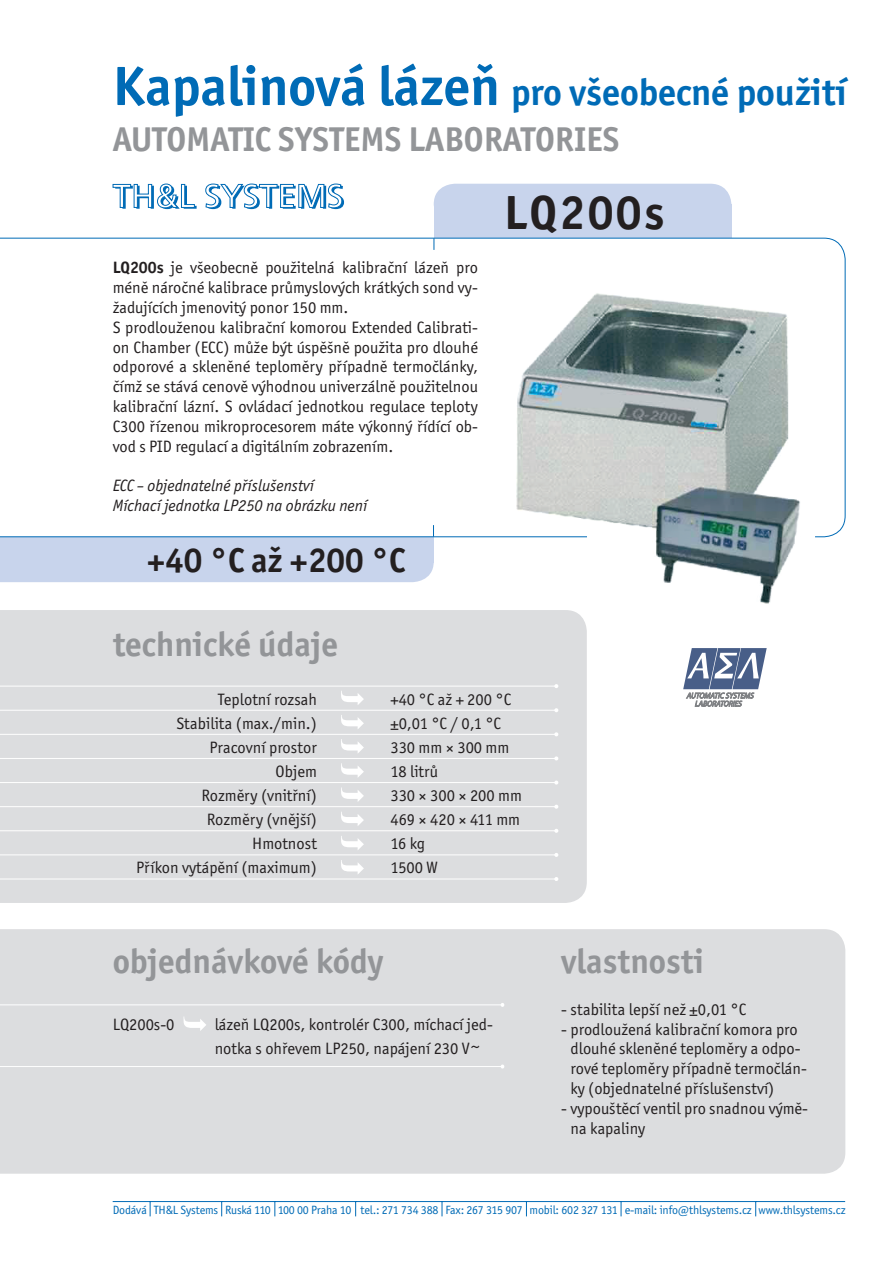
<style>
.page{position:relative;width:893px;height:1263px;background:#fff}
.page>*{position:absolute;margin:0;border:0;box-sizing:border-box;transform-origin:0 0}
.t1{font:700 48px "Officina Sans Itc TOT";letter-spacing:.05em;color:#231f20}
.t2{font:700 37.5px "Officina Sans Itc TOT";color:#006bb6}
.t3{font:700 34.5px "Officina Sans Itc TOT";color:#939598}
.t4{font:700 34.5px "Officina Sans Itc TOT";color:#231f20}
.t5{font:16.5px/19.8px "Officina Sans Itc TOT";color:#231f20}
.t6{font:italic 16.5px/19.8px "Officina Sans Itc TOT";color:#231f20}
.t7{font:12px "Officina Sans Itc TOT";letter-spacing:-.015em;color:#006bb6}
.s1{font-size:55.5px}
.s2{font-weight:700}
</style>
<div class="page">
<div style="left:434px;top:184px;width:297px;height:20px;background:#c8d4ec"></div>
<div style="left:434px;top:204px;width:297px;height:34px;background:#c8d4ec"></div>
<svg style="left:0;top:238px;width:845px;height:299px"></svg>
<svg style="left:434px;top:238px;width:1px;height:12px"></svg>
<hr style="left:113px;top:1201px;width:732px;height:1px;background:#006bb6">
<svg style="left:221px;top:1202px;width:1px;height:14px"></svg>
<svg style="left:275px;top:1202px;width:1px;height:14px"></svg>
<svg style="left:355px;top:1202px;width:1px;height:14px"></svg>
<svg style="left:442px;top:1202px;width:1px;height:14px"></svg>
<svg style="left:526px;top:1202px;width:1px;height:14px"></svg>
<svg style="left:755px;top:1202px;width:1px;height:14px"></svg>
<svg style="left:150px;top:1202px;width:1px;height:14px"></svg>
<svg style="left:621px;top:1202px;width:1px;height:14px"></svg>
<svg style="left:112px;top:183px;width:85px;height:26px"></svg>
<svg style="left:205px;top:183px;width:139px;height:26px"></svg>
<div style="left:0;top:929px;width:845px;height:245px;background:#dcdddf"></div>
<svg style="left:0;top:525px;width:434px;height:57px"></svg>
<img style="left:503px;top:279px;width:312px;height:325px">
<svg style="left:683px;top:648px;width:84px;height:59px"></svg>
<hr style="left:0;top:1004px;width:502px;height:1px;background:#fff">
<hr style="left:0;top:1066px;width:502px;height:1px;background:#fff">
<div style="left:0;top:610px;width:587px;height:293px;background:#dcdddf"></div>
<svg style="left:554px;top:684px;width:4px;height:4px"></svg>
<hr style="left:0;top:686px;width:556px;height:1px;background:#fff">
<svg style="left:554px;top:708px;width:4px;height:4px"></svg>
<hr style="left:0;top:710px;width:556px;height:1px;background:#fff">
<svg style="left:554px;top:732px;width:4px;height:4px"></svg>
<hr style="left:0;top:734px;width:556px;height:1px;background:#fff">
<svg style="left:554px;top:756px;width:4px;height:4px"></svg>
<hr style="left:0;top:758px;width:556px;height:1px;background:#fff">
<svg style="left:554px;top:780px;width:4px;height:4px"></svg>
<hr style="left:0;top:782px;width:556px;height:1px;background:#fff">
<svg style="left:554px;top:805px;width:4px;height:4px"></svg>
<hr style="left:0;top:806px;width:556px;height:1px;background:#fff">
<svg style="left:554px;top:829px;width:4px;height:4px"></svg>
<hr style="left:0;top:830px;width:556px;height:1px;background:#fff">
<svg style="left:554px;top:853px;width:4px;height:4px"></svg>
<hr style="left:0;top:854px;width:556px;height:1px;background:#fff">
<svg style="left:554px;top:877px;width:4px;height:4px"></svg>
<hr style="left:0;top:878px;width:556px;height:1px;background:#fff">
<svg style="left:341px;top:691px;width:23px;height:14px"></svg>
<svg style="left:341px;top:715px;width:23px;height:14px"></svg>
<svg style="left:341px;top:739px;width:23px;height:15px"></svg>
<svg style="left:341px;top:763px;width:23px;height:15px"></svg>
<svg style="left:341px;top:787px;width:23px;height:15px"></svg>
<svg style="left:341px;top:812px;width:23px;height:14px"></svg>
<svg style="left:341px;top:836px;width:23px;height:14px"></svg>
<svg style="left:341px;top:860px;width:23px;height:15px"></svg>
<svg style="left:184px;top:1016px;width:22px;height:15px"></svg>
<h2 class="t2" style="left:113px;top:78px;width:736px"><span class="s1">Kapalinová lázeň</span> pro všeobecné použití</h2>
<h3 class="t3" style="left:113px;top:126px;width:508px">AUTOMATIC SYSTEMS LABORATORIES</h3>
<p class="t5" style="left:113px;top:259px;width:367px"><span class="s2">LQ200s</span> je všeobecně použitelná kalibrační lázeň pro méně náročné kalibrace průmyslových krátkých sond vy&shy;žadujících jmenovitý ponor 150 mm.<br>S prodlouženou kalibrační komorou Extended Calibrati&shy;on Chamber (ECC) může být úspěšně použita pro dlouhé odporové a skleněné teploměry případně termočlánky, čímž se stává cenově výhodnou univerzálně použitelnou kalibrační lázní. S ovládací jednotkou regulace teploty C300 řízenou mikroprocesorem máte výkonný řídící ob&shy;vod s PID regulací a digitálním zobrazením.</p>
<p class="t6" style="left:113px;top:477px;width:256px">ECC – objednatelné příslušenství<br>Míchací jednotka LP250 na obrázku není</p>
<h3 class="t4" style="left:147px;top:547px;width:260px">+40 °C až +200 °C</h3>
<h3 class="t3" style="left:113px;top:631px;width:227px">technické údaje</h3>
<h1 class="t1" style="left:504px;top:194px;width:162px">LQ200s</h1>
<p class="t5" style="left:218px;top:691px;width:100px">Teplotní rozsah</p>
<p class="t5" style="left:390px;top:691px;width:122px">+40 °C až + 200 °C</p>
<p class="t5" style="left:177px;top:715px;width:142px">Stabilita (max./min.)</p>
<p class="t5" style="left:390px;top:715px;width:112px">±0,01 °C / 0,1 °C</p>
<p class="t5" style="left:210px;top:739px;width:109px">Pracovní prostor</p>
<p class="t5" style="left:390px;top:739px;width:120px">330 mm × 300 mm</p>
<p class="t5" style="left:276px;top:763px;width:43px">Objem</p>
<p class="t5" style="left:390px;top:763px;width:49px">18 litrů</p>
<p class="t5" style="left:201px;top:787px;width:117px">Rozměry (vnitřní)</p>
<p class="t5" style="left:390px;top:787px;width:133px">330 × 300 × 200 mm</p>
<p class="t5" style="left:207px;top:811px;width:112px">Rozměry (vnější)</p>
<p class="t5" style="left:390px;top:811px;width:131px">469 × 420 × 411 mm</p>
<p class="t5" style="left:252px;top:835px;width:66px">Hmotnost</p>
<p class="t5" style="left:390px;top:835px;width:36px">16 kg</p>
<p class="t5" style="left:136px;top:859px;width:182px">Příkon vytápění (maximum)</p>
<p class="t5" style="left:390px;top:859px;width:49px">1500 W</p>
<h3 class="t3" style="left:113px;top:948px;width:272px">objednávkové kódy</h3>
<p class="t5" style="left:113px;top:1015px;width:63px">LQ200s-0</p>
<p class="t5" style="left:215px;top:1013px;width:280px;line-height:24px">lázeň LQ200s, kontrolér C300, míchací jed&shy;notka s ohřevem LP250, napájení 230 V~</p>
<h3 class="t3" style="left:561px;top:948px;width:144px">vlastnosti</h3>
<p class="t5" style="left:561px;top:1001px;width:187px">- stabilita lepší než ±0,01 °C</p>
<p class="t5" style="left:570px;top:1020px;width:238px;text-indent:-9px">- prodloužená kalibrační komora pro dlouhé skleněné teploměry a odpo&shy;rové teploměry případně termočlán&shy;ky (objednatelné příslušenství)</p>
<p class="t5" style="left:570px;top:1100px;width:239px;text-indent:-9px">- vypouštěcí ventil pro snadnou výmě&shy;na kapaliny</p>
<p class="t7" style="left:113px;top:1205px;width:734px">Dodává TH&amp;L Systems Ruská 110 100 00 Praha 10 tel.: 271 734 388 Fax: 267 315 907 mobil: 602 327 131 e-mail: info@thlsystems.cz www.thlsystems.cz</p>
</div>
